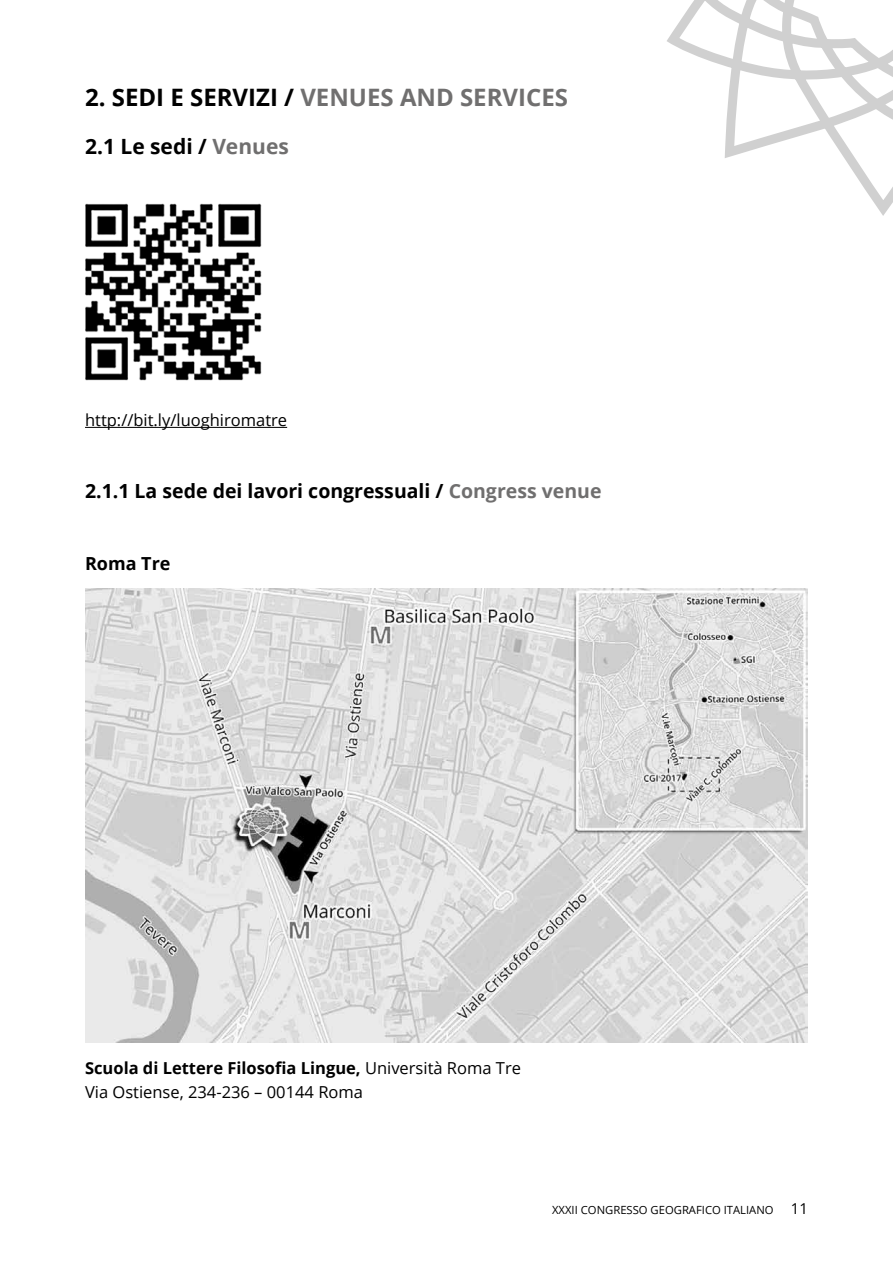
<style>
.page{position:relative;width:893px;height:1263px;background:#fff}
.page>*{position:absolute;margin:0;border:0;box-sizing:border-box;transform-origin:0 0}
.t1{font:700 24px "Open Sans";color:#706f6f}
.t2{font:700 21px "Open Sans";color:#000}
.t3{font:700 19.5px "Open Sans";color:#000}
.t4{font:700 18px "Open Sans";color:#000}
.t5{font:16.5px/24px "Open Sans";color:#000}
.t6{font:11.25px "Open Sans";color:#000}
.s1{color:#000}
.s2{color:#706f6f}
.s3{font-weight:700}
.s4{font-size:15px}
</style>
<div class="page">
<svg style="left:667px;top:0;width:226px;height:216px"></svg>
<hr style="left:85px;top:427px;width:202px;height:1px;background:#000">
<img style="left:85px;top:203px;width:177px;height:178px">
<img style="left:85px;top:588px;width:723px;height:454px">
<h1 class="t1" style="left:85px;top:80px;width:484px"><span class="s1">2. SEDI E SERVIZI /</span> VENUES AND SERVICES</h1>
<p class="t2" style="left:85px;top:131px;width:205px">2.1 Le sedi / <span class="s2">Venues</span></p>
<p class="t5" style="left:85px;top:408px;width:204px">http://bit.ly/luoghiromatre</p>
<p class="t3" style="left:85px;top:477px;width:518px">2.1.1 La sede dei lavori congressuali / <span class="s2">Congress venue</span></p>
<p class="t4" style="left:85px;top:551px;width:87px">Roma Tre</p>
<p class="t5" style="left:85px;top:1056px;width:437px"><span class="s3">Scuola di Lettere Filosofia Lingue,</span> Università Roma Tre<br>Via Ostiense, 234-236 – 00144 Roma</p>
<p class="t6" style="left:552px;top:1202px;width:257px">XXXII CONGRESSO GEOGRAFICO ITALIANO <span class="s4">11</span></p>
</div>
